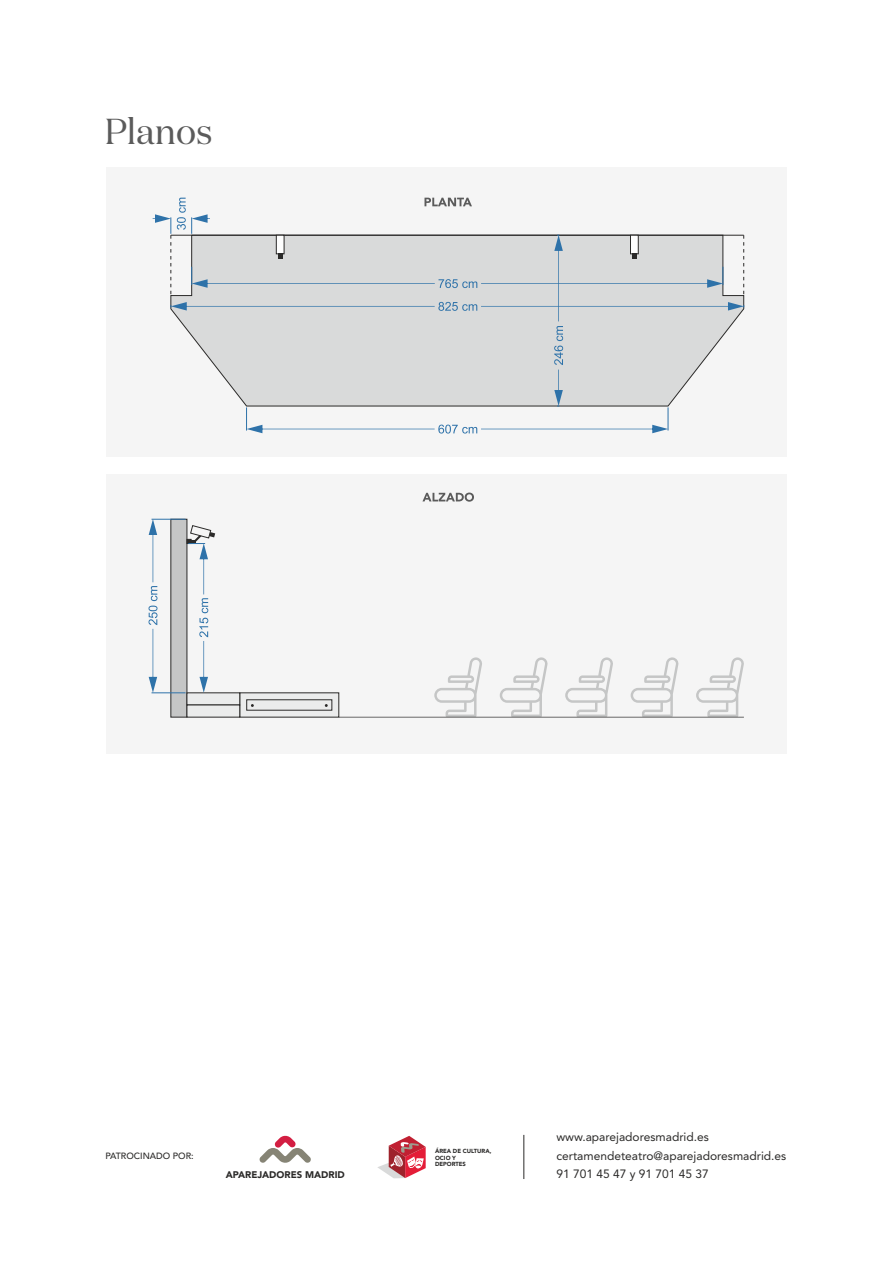
<style>
.page{position:relative;width:893px;height:1263px;background:#fff}
.page>*{position:absolute;margin:0;border:0;box-sizing:border-box;transform-origin:0 0}
.t1{font:36px "Domaine Disp";color:#5b5b5b}
.t2{font:12px/18.5px "Avenir LT Std";color:#2b2a29}
.t3{font:900 9.6px "Avenir LT Std";color:#2b2a29}
.t4{font:500 9px "Avenir LT Std";color:#2b2a29}
.t5{font:900 5.85px/6.3px "Avenir LT Std";color:#2b2a29}
</style>
<div class="page">
<svg style="left:377px;top:1136px;width:49px;height:42px"></svg>
<svg style="left:259px;top:1135px;width:52px;height:28px"></svg>
<hr style="left:523px;top:1135px;width:1px;height:44px;background:#2b2a29">
<div style="left:106px;top:474px;width:680px;height:279px;background:#f5f5f5"></div>
<div style="left:106px;top:168px;width:680px;height:289px;background:#f5f5f5"></div>
<svg style="left:434px;top:657px;width:48px;height:59px"></svg>
<svg style="left:500px;top:657px;width:48px;height:59px"></svg>
<svg style="left:565px;top:657px;width:48px;height:59px"></svg>
<svg style="left:631px;top:657px;width:48px;height:59px"></svg>
<svg style="left:696px;top:657px;width:48px;height:59px"></svg>
<hr style="left:152px;top:692px;width:34px;height:1px;background:#2e72a9">
<hr style="left:152px;top:519px;width:34px;height:1px;background:#2e72a9">
<svg style="left:149px;top:519px;width:8px;height:174px"></svg>
<svg style="left:170px;top:518px;width:169px;height:200px"></svg>
<svg style="left:422px;top:493px;width:52px;height:9px"></svg>
<hr style="left:339px;top:716px;width:405px;height:2px;background:#2b2a29">
<svg style="left:153px;top:198px;width:591px;height:236px"></svg>
<h1 class="t1" style="left:104px;top:116px;width:110px">Planos</h1>
<p class="t4" style="left:106px;top:1152px;width:90px">PATROCINADO POR:</p>
<p class="t3" style="left:226px;top:1171px;width:121px">APAREJADORES MADRID</p>
<p class="t5" style="left:435px;top:1149px;width:58px">ÁREA DE CULTURA,<br>OCIO Y<br>DEPORTES</p>
<p class="t2" style="left:556px;top:1129px;width:231px">www.aparejadoresmadrid.es certamendeteatro@aparejadoresmadrid.es<br>91 701 45 47 y 91 701 45 37</p>
</div>
